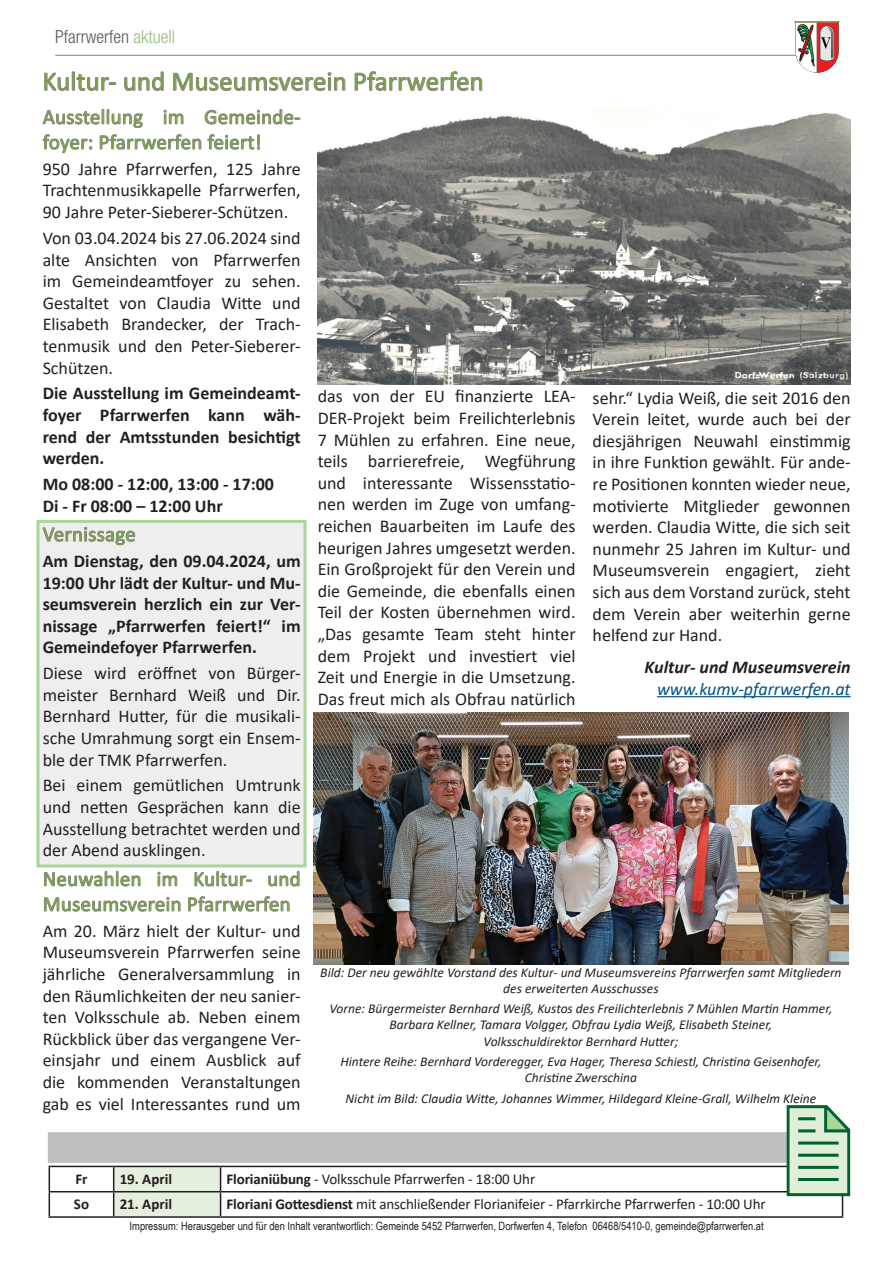
<style>
.page{position:relative;width:893px;height:1263px;background:#fff}
.page>*{position:absolute;margin:0;border:0;box-sizing:border-box;transform-origin:0 0}
.t1{font:27px "Calibri";color:#799d4a}
.t2{font:21px/25.2px "Calibri";letter-spacing:.01em;color:#799d4a}
.t3{font:18px/21.6px "Calibri";color:#231f20;text-align:justify}
.t4{font:700 18px/21.6px "Calibri";color:#231f20;text-align:justify}
.t5{font:italic 700 18px "Calibri";color:#231f20}
.t6{font:italic 18px "Calibri";color:#025286}
.t7{font:300 condensed 18px "Helvetica Neue LT Std";color:#595855}
.t8{font:15px "Calibri";letter-spacing:-.01em;color:#231f20}
.t9{font:700 15px "Calibri";color:#231f20}
.t10{font:italic 13.5px/16.2px "Calibri";color:#231f20;text-align:center}
.t11{font:11.4px "Arial Narrow";color:#231f20}
.s1{color:#91be7c}
.s2{font-weight:700}
</style>
<div class="page">
<hr style="left:55px;top:55px;width:762px;height:1px;background:#818382">
<img style="left:794px;top:21px;width:46px;height:52px">
<hr style="left:49px;top:1166px;width:65px;height:1px;background:#231f20">
<hr style="left:221px;top:1166px;width:622px;height:1px;background:#231f20">
<hr style="left:49px;top:1191px;width:65px;height:1px;background:#231f20">
<svg style="left:49px;top:1167px;width:1px;height:49px"></svg>
<hr style="left:221px;top:1191px;width:622px;height:1px;background:#231f20">
<svg style="left:113px;top:1166px;width:108px;height:50px;background:#d5dfcf"></svg>
<hr style="left:49px;top:1216px;width:65px;height:2px;background:#231f20">
<hr style="left:114px;top:1216px;width:107px;height:2px;background:#231f20">
<hr style="left:221px;top:1216px;width:622px;height:2px;background:#231f20">
<div style="left:48px;top:1132px;width:786px;height:31px;background:#bebfbc;border:2px solid #bebfbc"></div>
<svg style="left:787px;top:1105px;width:63px;height:111px"></svg>
<div style="left:36px;top:520px;width:271px;height:347px;background:#eeeeef;border:3px solid #aad59b"></div>
<svg style="left:44px;top:72px;width:72px;height:19px"></svg>
<svg style="left:124px;top:72px;width:40px;height:19px"></svg>
<svg style="left:173px;top:72px;width:172px;height:19px"></svg>
<svg style="left:355px;top:71px;width:127px;height:20px"></svg>
<svg style="left:43px;top:109px;width:257px;height:45px"></svg>
<svg style="left:43px;top:527px;width:92px;height:18px"></svg>
<svg style="left:44px;top:871px;width:96px;height:16px"></svg>
<svg style="left:158px;top:872px;width:19px;height:14px"></svg>
<svg style="left:195px;top:871px;width:57px;height:15px"></svg>
<svg style="left:268px;top:871px;width:31px;height:15px"></svg>
<svg style="left:44px;top:897px;width:136px;height:15px"></svg>
<svg style="left:188px;top:896px;width:101px;height:16px"></svg>
<hr style="left:657px;top:696px;width:194px;height:1px;background:#025286">
<img style="left:317px;top:108px;width:533px;height:277px">
<img style="left:313px;top:713px;width:536px;height:252px">
<p class="t7" style="left:55px;top:26px;width:121px">Pfarrwerfen <span class="s1">aktuell</span></p>
<h1 class="t1" style="left:43px;top:63px;width:443px">Kultur- und Museumsverein Pfarrwerfen</h1>
<p class="t2" style="left:43px;top:104px;width:259px">Ausstellung im Gemeinde&shy;foyer: Pfarrwerfen feiert!</p>
<p class="t3" style="left:43px;top:158px;width:259px">950 Jahre Pfarrwerfen, 125 Jahre Trachtenmusikkapelle Pfarrwerfen, 90 Jahre Peter-Sieberer-Schützen.</p>
<p class="t3" style="left:43px;top:227px;width:259px">Von 03.04.2024 bis 27.06.2024 sind alte Ansichten von Pfarrwerfen im Gemeindeamtfoyer zu sehen.<br>Gestaltet von Claudia Witte und Elisabeth Brandecker, der Trach&shy;tenmusik und den Peter-Sieberer-Schützen.</p>
<p class="t4" style="left:43px;top:382px;width:259px">Die Ausstellung im Gemeindeamt&shy;foyer Pfarrwerfen kann wäh&shy;rend der Amtsstunden besichtigt werden.</p>
<p class="t4" style="left:43px;top:473px;width:233px">Mo 08:00 - 12:00, 13:00 - 17:00<br>Di - Fr 08:00 – 12:00 Uhr</p>
<p class="t2" style="left:43px;top:521px;width:95px">Vernissage</p>
<p class="t4" style="left:43px;top:550px;width:259px">Am Dienstag, den 09.04.2024, um 19:00 Uhr lädt der Kultur- und Mu&shy;seumsverein herzlich ein zur Ver&shy;nissage „Pfarrwerfen feiert!“ im Gemeindefoyer Pfarrwerfen.</p>
<p class="t3" style="left:43px;top:662px;width:259px">Diese wird eröffnet von Bürger&shy;meister Bernhard Weiß und Dir.<br>Bernhard Hutter, für die musikali&shy;sche Umrahmung sorgt ein Ensem&shy;ble der TMK Pfarrwerfen.</p>
<p class="t3" style="left:43px;top:774px;width:259px">Bei einem gemütlichen Umtrunk und netten Gesprächen kann die Ausstellung betrachtet werden und der Abend ausklingen.</p>
<p class="t2" style="left:43px;top:866px;width:259px">Neuwahlen im Kultur- und<br>Museumsverein Pfarrwerfen</p>
<p class="t3" style="left:43px;top:919px;width:259px">Am 20. März hielt der Kultur- und Museumsverein Pfarrwerfen seine jährliche Generalversammlung in den Räumlichkeiten der neu sanier&shy;ten Volksschule ab. Neben einem Rückblick über das vergangene Ver&shy;einsjahr und einem Ausblick auf die kommenden Veranstaltungen gab es viel Interessantes rund um</p>
<p class="t3" style="left:318px;top:385px;width:259px">das von der EU finanzierte LEA-DER-Projekt beim Freilichterlebnis 7 Mühlen zu erfahren. Eine neue, teils barrierefreie, Wegführung und interessante Wissensstatio&shy;nen werden im Zuge von umfang&shy;reichen Bauarbeiten im Laufe des heurigen Jahres umgesetzt werden.<br>Ein Großprojekt für den Verein und die Gemeinde, die ebenfalls einen Teil der Kosten übernehmen wird. „Das gesamte Team steht hinter dem Projekt und investiert viel Zeit und Energie in die Umsetzung.<br>Das freut mich als Obfrau natürlich</p>
<p class="t3" style="left:593px;top:386px;width:259px">sehr.“ Lydia Weiß, die seit 2016 den Verein leitet, wurde auch bei der diesjährigen Neuwahl einstimmig in ihre Funktion gewählt. Für ande&shy;re Positionen konnten wieder neue, motivierte Mitglieder gewonnen werden. Claudia Witte, die sich seit nunmehr 25 Jahren im Kultur- und Museumsverein engagiert, zieht sich aus dem Vorstand zurück, steht dem Verein aber weiterhin gerne helfend zur Hand.</p>
<p class="t5" style="left:645px;top:654px;width:208px">Kultur- und Museumsverein</p>
<p class="t6" style="left:657px;top:676px;width:195px">www.kumv-pfarrwerfen.at</p>
<p class="t10" style="left:320px;top:963px;width:523px">Bild: Der neu gewählte Vorstand des Kultur- und Museumsvereins Pfarrwerfen samt Mitgliedern des erweiterten Ausschusses</p>
<p class="t10" style="left:329px;top:1000px;width:504px">Vorne: Bürgermeister Bernhard Weiß, Kustos des Freilichterlebnis 7 Mühlen Martin Hammer,<br>Barbara Kellner, Tamara Volgger, Obfrau Lydia Weiß, Elisabeth Steiner,<br>Volksschuldirektor Bernhard Hutter;</p>
<p class="t10" style="left:340px;top:1053px;width:483px">Hintere Reihe: Bernhard Vorderegger, Eva Hager, Theresa Schiestl, Christina Geisenhofer,<br>Christine Zwerschina</p>
<p class="t10" style="left:346px;top:1089px;width:472px">Nicht im Bild: Claudia Witte, Johannes Wimmer, Hildegard Kleine-Grall, Wilhelm Kleine</p>
<p class="t9" style="left:75px;top:1168px;width:14px">Fr</p>
<p class="t9" style="left:120px;top:1168px;width:54px">19. April</p>
<p class="t8" style="left:227px;top:1168px;width:310px"><span class="s2">Florianiübung</span> - Volksschule Pfarrwerfen - 18:00 Uhr</p>
<p class="t9" style="left:74px;top:1193px;width:17px">So</p>
<p class="t9" style="left:120px;top:1193px;width:54px">21. April</p>
<p class="t8" style="left:227px;top:1193px;width:541px"><span class="s2">Floriani Gottesdienst</span> mit anschließender Florianifeier - Pfarrkirche Pfarrwerfen - 10:00 Uhr</p>
<p class="t11" style="left:130px;top:1217px;width:636px">Impressum: Herausgeber und für den Inhalt verantwortlich: Gemeinde 5452 Pfarrwerfen, Dorfwerfen 4, Telefon 06468/5410-0, gemeinde@pfarrwerfen.at</p>
</div>
